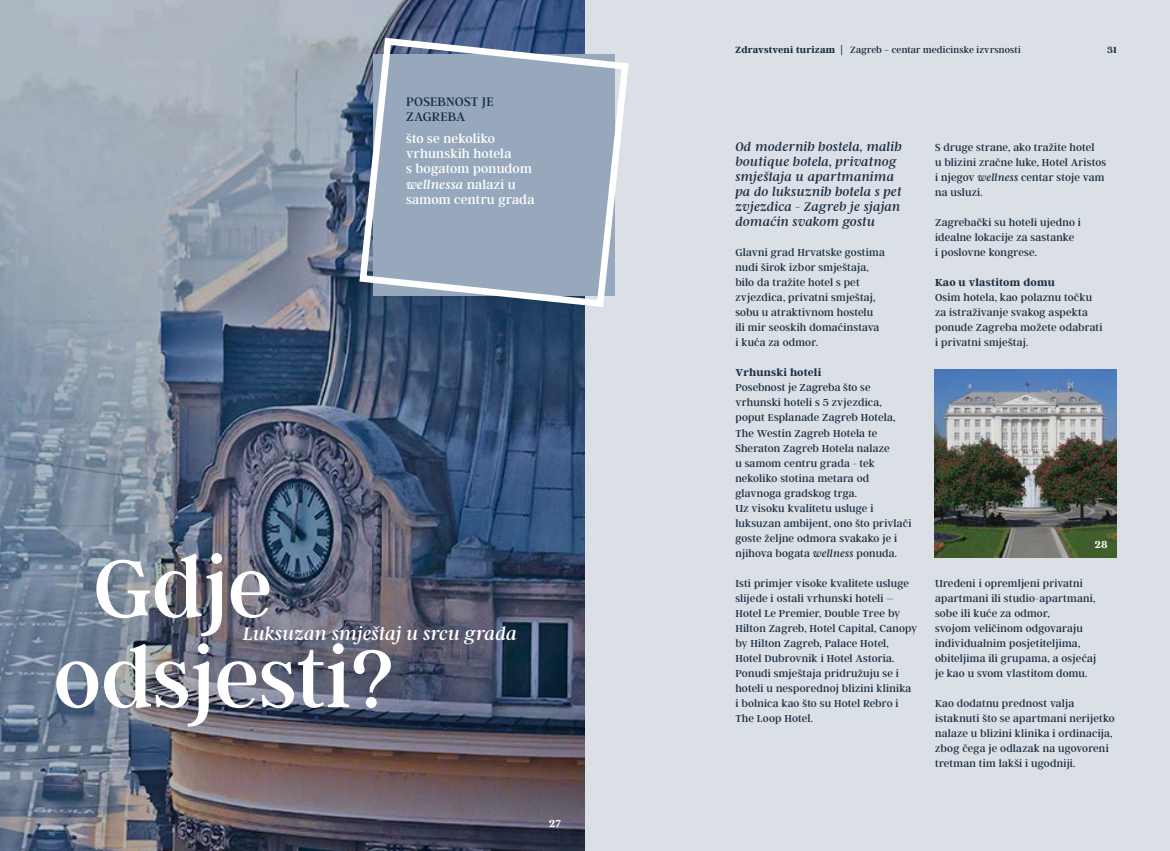
<style>
.page{position:relative;width:1170px;height:851px;background:#fff}
.page>*{position:absolute;margin:0;border:0;box-sizing:border-box;transform-origin:0 0}
.t1{font:90px/90.1px "Argent CF";color:#fff}
.t2{font:italic 20px "Argent CF";color:#fff}
.t3{font:italic 13.75px/15px "Argent CF";letter-spacing:.01em;color:#1a2f41}
.t4{font:13.75px/15px "Argent CF";letter-spacing:.015em;color:#fff}
.t5{font:13.75px/15px "Argent CF";letter-spacing:.01em;color:#1a2f41}
.t6{font:11.25px/15px "Argent CF";letter-spacing:.02em;color:#1a2f41}
.t7{font:700 11.25px "Argent CF";letter-spacing:.015em;color:#1a2f41}
.t8{font:700 11.25px "Argent CF";color:#fff}
.t9{font:10px "Argent CF";letter-spacing:.02em;color:#1a2f41}
.t10{font:700 10px "Argent CF";color:#1a2f41}
.s1{font-style:italic}
.s2{font-weight:700}
</style>
<div class="page">
<div style="left:585px;top:0;width:584px;height:850px;background:#dbdfe6"></div>
<img style="left:0;top:0;width:585px;height:850px">
<svg style="left:356px;top:34px;width:273px;height:277px;background:#96a6b9"></svg>
<img style="left:934px;top:369px;width:182px;height:188px">
<p class="t5" style="left:406px;top:94px;width:89px">POSEBNOST JE<br>ZAGREBA</p>
<p class="t4" style="left:406px;top:132px;width:130px">što se nekoliko vrhunskih hotela<br>s bogatom ponudom <span class="s1">wellnessa</span> nalazi u samom centru grada</p>
<h1 class="t1" style="left:54px;top:546px;width:341px;text-indent:40px">Gdje odsjesti?</h1>
<h2 class="t2" style="left:243px;top:622px;width:275px">Luksuzan smještaj u srcu grada</h2>
<p class="t8" style="left:549px;top:817px;width:13px">27</p>
<p class="t9" style="left:735px;top:45px;width:287px"><span class="s2">Zdravstveni turizam</span> | Zagreb − centar medicinske izvrsnosti</p>
<p class="t10" style="left:1106px;top:44px;width:11px">31</p>
<p class="t3" style="left:735px;top:140px;width:168px">Od modernih hostela, malih boutique hotela, privatnog smještaja u apartmanima pa do luksuznih hotela s pet zvjezdica - Zagreb je sjajan domaćin svakom gostu</p>
<p class="t6" style="left:735px;top:245px;width:151px">Glavni grad Hrvatske gostima nudi širok izbor smještaja, bilo da tražite hotel s pet zvjezdica, privatni smještaj, sobu u atraktivnom hostelu ili mir seoskih domaćinstava i kuća za odmor.</p>
<p class="t7" style="left:735px;top:366px;width:87px">Vrhunski hoteli</p>
<p class="t6" style="left:735px;top:380px;width:178px">Posebnost je Zagreba što se vrhunski hoteli s 5 zvjezdica, poput Esplanade Zagreb Hotela,<br>The Westin Zagreb Hotela te<br>Sheraton Zagreb Hotela nalaze<br>u samom centru grada - tek nekoliko stotina metara od glavnoga gradskog trga.<br>Uz visoku kvalitetu usluge i luksuzan ambijent, ono što privlači goste željne odmora svakako je i njihova bogata <span class="s1">wellness</span> ponuda.</p>
<p class="t6" style="left:735px;top:576px;width:184px">Isti primjer visoke kvalitete usluge slijede i ostali vrhunski hoteli –<br>Hotel Le Premier, Double Tree by<br>Hilton Zagreb, Hotel Capital, Canopy by Hilton Zagreb, Palace Hotel,<br>Hotel Dubrovnik i Hotel Astoria.<br>Ponudi smještaja pridružuju se i hoteli u nesporednoj blizini klinika<br>i bolnica kao što su Hotel Rebro i<br>The Loop Hotel.</p>
<p class="t6" style="left:935px;top:140px;width:172px">S druge strane, ako tražite hotel<br>u blizini zračne luke, Hotel Aristos i njegov <span class="s1">wellness</span> centar stoje vam na usluzi.</p>
<p class="t6" style="left:935px;top:215px;width:147px">Zagrebački su hoteli ujedno i idealne lokacije za sastanke<br>i poslovne kongrese.</p>
<p class="t7" style="left:935px;top:276px;width:121px">Kao u vlastitom domu</p>
<p class="t6" style="left:935px;top:290px;width:169px">Osim hotela, kao polaznu točku za istraživanje svakog aspekta ponude Zagreba možete odabrati i privatni smještaj.</p>
<p class="t8" style="left:1094px;top:538px;width:14px">28</p>
<p class="t6" style="left:935px;top:576px;width:163px">Uređeni i opremljeni privatni apartmani ili studio-apartmani, sobe ili kuće za odmor,<br>svojom veličinom odgovaraju individualnim posjetiteljima, obiteljima ili grupama, a osjećaj je kao u svom vlastitom domu.</p>
<p class="t6" style="left:935px;top:696px;width:181px">Kao dodatnu prednost valja istaknuti što se apartmani nerijetko nalaze u blizini klinika i ordinacija, zbog čega je odlazak na ugovoreni tretman tim lakši i ugodniji.</p>
</div>
